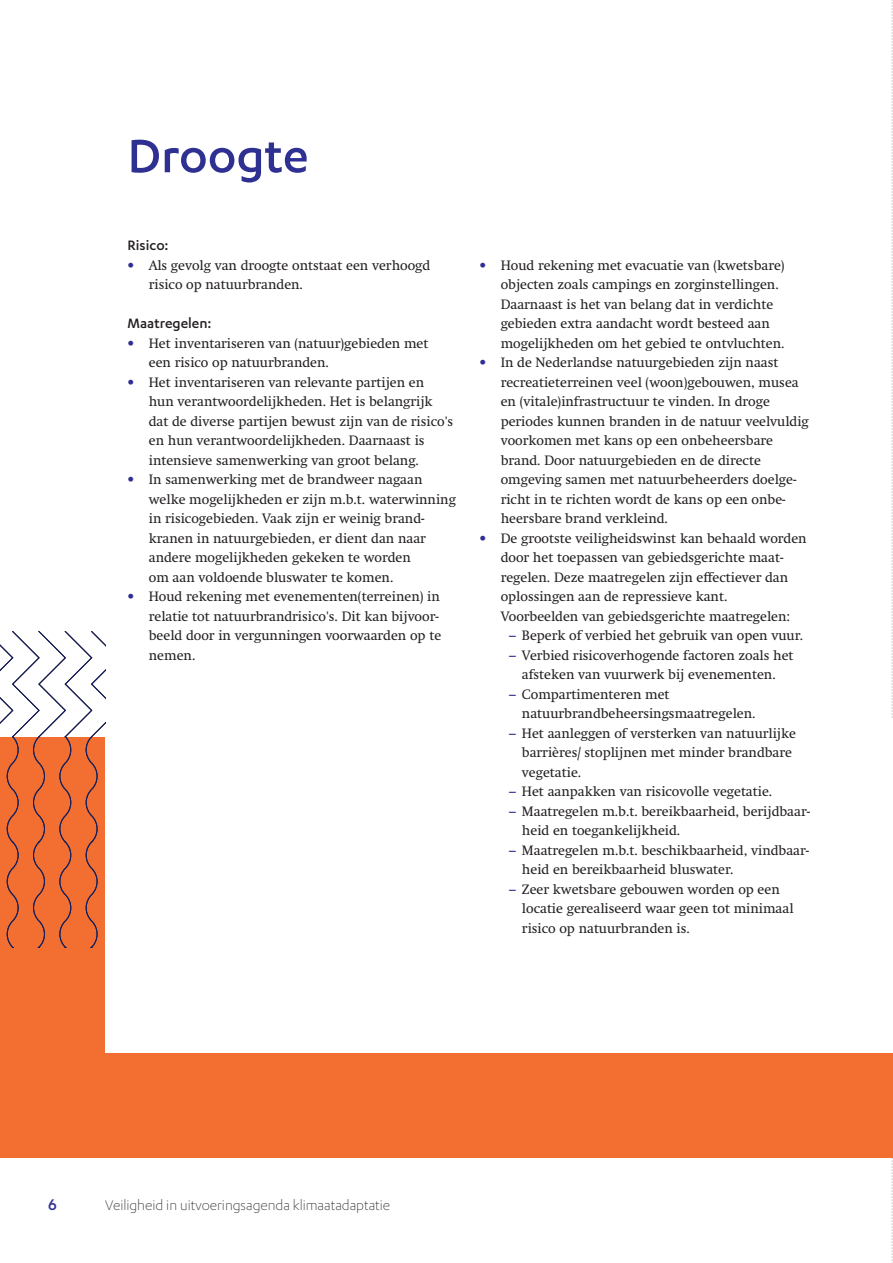
<style>
.page{position:relative;width:893px;height:1263px;background:#fff}
.page>*{position:absolute;margin:0;border:0;box-sizing:border-box;transform-origin:0 0}
.t1{font:500 54px "Karbon";color:#2e3092}
.t2{font:500 18px "Karbon";color:#2e3092}
.t3{font:300 15.75px "Karbon";color:#231f20}
.t4{font:500 15.75px "Karbon";color:#231f20}
.t5{font:13.5px/19.5px "Swift Os F";color:#231f20}
.s1{color:#2e3092}
</style>
<div class="page">
<svg style="left:892px;top:0;width:1px;height:1263px"></svg>
<div style="left:0;top:737px;width:893px;height:421px;background:#f36e31"></div>
<div style="left:105px;top:718px;width:788px;height:334px;background:#fff"></div>
<svg style="left:0;top:631px;width:105px;height:316px"></svg>
<h1 class="t1" style="left:128px;top:126px;width:183px">Droogte</h1>
<p class="t4" style="left:128px;top:237px;width:42px">Risico:</p>
<p class="t5" style="left:149px;top:255px;width:283px;text-indent:-21px"><span class="s1">•</span> Als gevolg van droogte ontstaat een verhoogd risico op natuurbranden.</p>
<p class="t4" style="left:128px;top:315px;width:86px">Maatregelen:</p>
<p class="t5" style="left:149px;top:333px;width:281px;text-indent:-21px"><span class="s1">•</span> Het inventariseren van (natuur)gebieden met een risico op natuurbranden.</p>
<p class="t5" style="left:149px;top:372px;width:306px;text-indent:-21px"><span class="s1">•</span> Het inventariseren van relevante partijen en<br>hun verantwoordelijkheden. Het is belangrijk dat de diverse partijen bewust zijn van de risico's en hun verantwoordelijkheden. Daarnaast is intensieve samenwerking van groot belang.</p>
<p class="t5" style="left:149px;top:470px;width:309px;text-indent:-21px"><span class="s1">•</span> In samenwerking met de brandweer nagaan welke mogelijkheden er zijn m.b.t. waterwinning in risicogebieden. Vaak zijn er weinig brand&shy;kranen in natuurgebieden, er dient dan naar andere mogelijkheden gekeken te worden<br>om aan voldoende bluswater te komen.</p>
<p class="t5" style="left:149px;top:587px;width:294px;text-indent:-21px"><span class="s1">•</span> Houd rekening met evenementen(terreinen) in relatie tot natuurbrandrisico's. Dit kan bijvoor&shy;beeld door in vergunningen voorwaarden op te nemen.</p>
<p class="t5" style="left:501px;top:255px;width:285px;text-indent:-21px"><span class="s1">•</span> Houd rekening met evacuatie van (kwetsbare) objecten zoals campings en zorginstellingen.<br>Daarnaast is het van belang dat in verdichte gebieden extra aandacht wordt besteed aan mogelijkheden om het gebied te ontvluchten.</p>
<p class="t5" style="left:501px;top:353px;width:310px;text-indent:-21px"><span class="s1">•</span> In de Nederlandse natuurgebieden zijn naast recreatieterreinen veel (woon)gebouwen, musea en (vitale)infrastructuur te vinden. In droge periodes kunnen branden in de natuur veelvuldig voorkomen met kans op een onbeheersbare brand. Door natuurgebieden en de directe omgeving samen met natuurbeheerders doelge&shy;richt in te richten wordt de kans op een onbe&shy;heersbare brand verkleind.</p>
<p class="t5" style="left:501px;top:528px;width:307px;text-indent:-21px"><span class="s1">•</span> De grootste veiligheidswinst kan behaald worden door het toepassen van gebiedsgerichte maat&shy;regelen. Deze maatregelen zijn effectiever dan oplossingen aan de repressieve kant.<br>Voorbeelden van gebiedsgerichte maatregelen:</p>
<p class="t5" style="left:509px;top:626px;width:295px"><span class="s1">–</span> Beperk of verbied het gebruik van open vuur.</p>
<p class="t5" style="left:509px;top:645px;width:286px;text-align:center"><span class="s1">–</span> Verbied risicoverhogende factoren zoals het afsteken van vuurwerk bij evenementen.</p>
<p class="t5" style="left:522px;top:684px;width:235px;text-indent:-13px"><span class="s1">–</span> Compartimenteren met natuurbrandbeheersingsmaatregelen.</p>
<p class="t5" style="left:522px;top:723px;width:276px;text-indent:-13px"><span class="s1">–</span> Het aanleggen of versterken van natuurlijke barrières/ stoplijnen met minder brandbare vegetatie.</p>
<p class="t5" style="left:509px;top:782px;width:265px"><span class="s1">–</span> Het aanpakken van risicovolle vegetatie.</p>
<p class="t5" style="left:522px;top:801px;width:290px;text-indent:-13px"><span class="s1">–</span> Maatregelen m.b.t. bereikbaarheid, berijdbaar&shy;heid en toegankelijkheid.</p>
<p class="t5" style="left:522px;top:840px;width:289px;text-indent:-13px"><span class="s1">–</span> Maatregelen m.b.t. beschikbaarheid, vindbaar&shy;heid en bereikbaarheid bluswater.</p>
<p class="t5" style="left:522px;top:879px;width:273px;text-indent:-13px"><span class="s1">–</span> Zeer kwetsbare gebouwen worden op een locatie gerealiseerd waar geen tot minimaal risico op natuurbranden is.</p>
<h2 class="t2" style="left:48px;top:1195px;width:10px">6</h2>
<p class="t3" style="left:105px;top:1197px;width:287px">Veiligheid in uitvoeringsagenda klimaatadaptatie</p>
</div>
